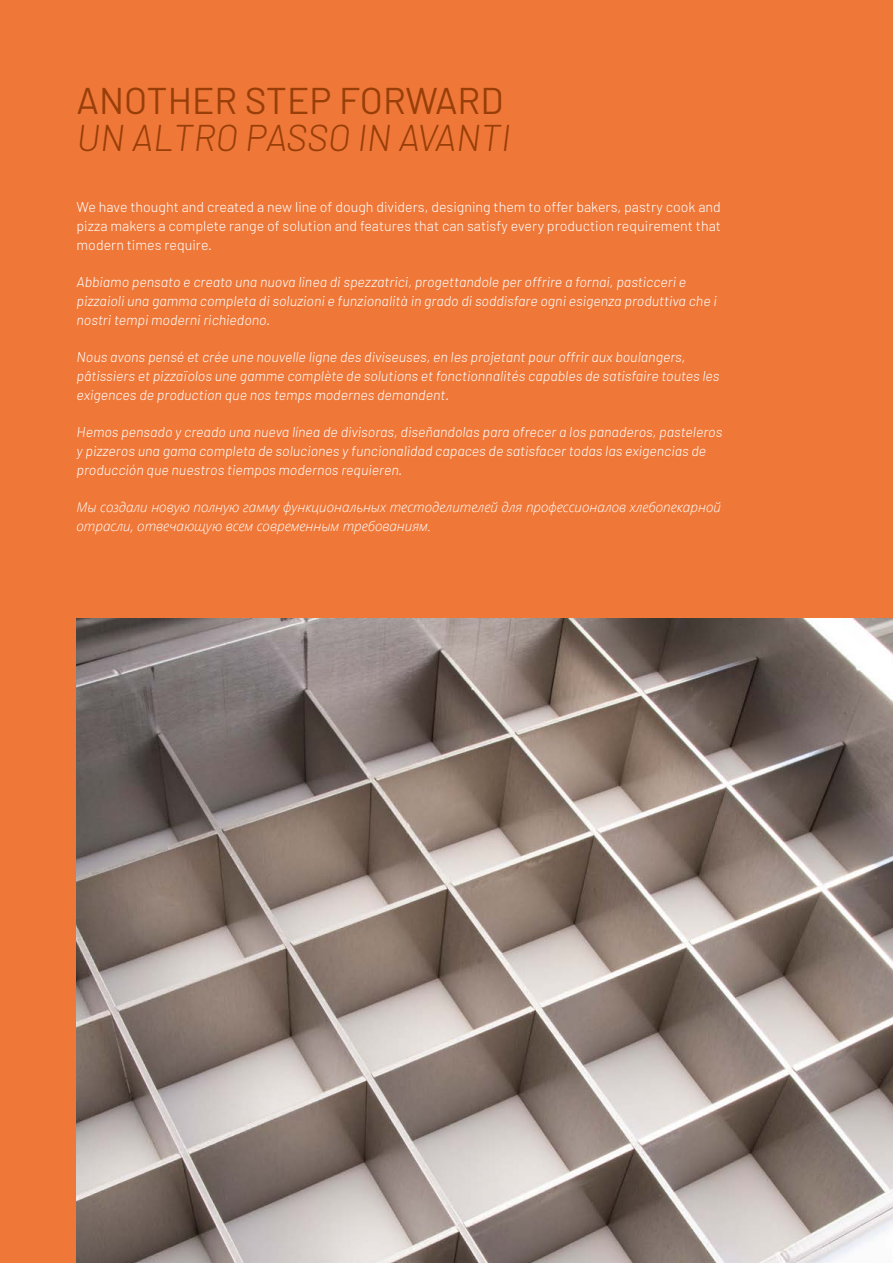
<style>
.page{position:relative;width:893px;height:1263px;background:#ef7839}
.page>*{position:absolute;margin:0;border:0;box-sizing:border-box;transform-origin:0 0}
.t1{font:italic 300 37.2px "Barlow";color:#983e09}
.t2{font:37.2px "Barlow";color:#983e09}
.t3{font:italic 300 14.25px/18.8px "Barlow";color:#fff}
.t4{font:300 14.25px/18.8px "Barlow";color:#fff;text-align:justify}
.t5{font:italic 300 13.5px/18.8px "Open Sans";color:#fff}
</style>
<div class="page">
<img style="left:77px;top:618px;width:816px;height:645px">
<h1 class="t2" style="left:77px;top:77px;width:428px">ANOTHER STEP FORWARD</h1>
<h1 class="t1" style="left:77px;top:114px;width:435px">UN ALTRO PASSO IN AVANTI</h1>
<p class="t4" style="left:77px;top:197px;width:646px">We have thought and created a new line of dough dividers, designing them to offer bakers, pastry cook and pizza makers a complete range of solution and features that can satisfy every production requirement that modern times require.</p>
<p class="t3" style="left:77px;top:272px;width:642px">Abbiamo pensato e creato una nuova linea di spezzatrici, progettandole per offrire a fornai, pasticceri e pizzaioli una gamma completa di soluzioni e funzionalità in grado di soddisfare ogni esigenza produttiva che i nostri tempi moderni richiedono.</p>
<p class="t3" style="left:77px;top:347px;width:645px">Nous avons pensé et crée une nouvelle ligne des diviseuses, en les projetant pour offrir aux boulangers, pâtissiers et pizzaïolos une gamme complète de solutions et fonctionnalités capables de satisfaire toutes les exigences de production que nos temps modernes demandent.</p>
<p class="t3" style="left:77px;top:422px;width:647px">Hemos pensado y creado una nueva línea de divisoras, diseñandolas para ofrecer a los panaderos, pasteleros y pizzeros una gama completa de soluciones y funcionalidad capaces de satisfacer todas las exigencias de producción que nuestros tiempos modernos requieren.</p>
<p class="t5" style="left:77px;top:497px;width:646px">Мы создали новую полную гамму функциональных тестоделителей для профессионалов хлебопекарной отрасли, отвечающую всем современным требованиям.</p>
</div>
